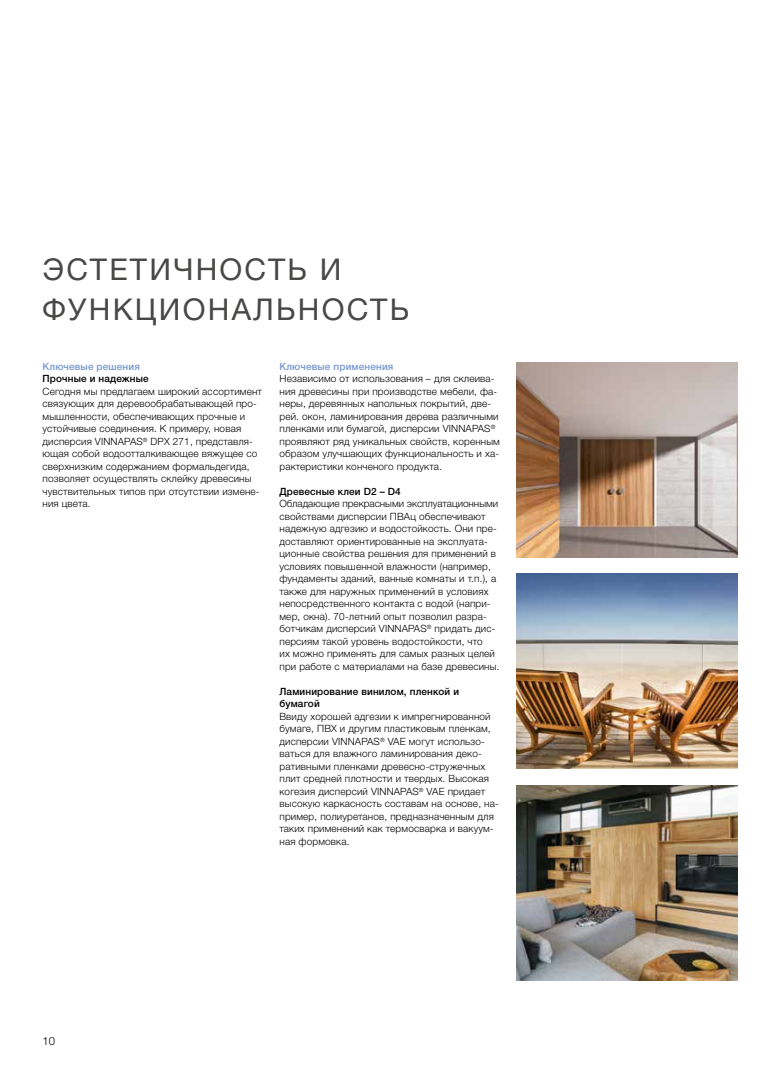
<style>
.page{position:relative;width:780px;height:1088px;background:#fff}
.page>*{position:absolute;margin:0;border:0;box-sizing:border-box;transform-origin:0 0}
.t1{font:30px/40px "Neue Helveticafor WACKER 55";letter-spacing:.075em;color:#484847}
.t2{font:11.25px "Neue Helveticafor WACKER 45";color:#000}
.t3{font:10px/12.5px "Neue Helveticafor WACKER 45";letter-spacing:.015em;color:#000}
.t4{font:10px/12.5px "Neue Helveticafor WACKER 65";letter-spacing:.015em;color:#000}
.t5{font:10px "Neue Helveticafor WACKER 65";letter-spacing:.015em;color:#7797cf}
</style>
<div class="page">
<img style="left:516px;top:574px;width:221px;height:195px">
<img style="left:516px;top:786px;width:221px;height:194px">
<img style="left:516px;top:363px;width:221px;height:194px">
<h1 class="t1" style="left:43px;top:249px;width:368px">ЭСТЕТИЧНОСТЬ И<br>ФУНКЦИОНАЛЬНОСТЬ</h1>
<p class="t5" style="left:43px;top:360px;width:99px">Ключевые решения</p>
<p class="t4" style="left:43px;top:372px;width:108px">Прочные и надежные</p>
<p class="t3" style="left:43px;top:385px;width:221px">Сегодня мы предлагаем широкий ассортимент связующих для деревообрабатывающей про&shy;мышленности, обеспечивающих прочные и устойчивые соединения. К примеру, новая дисперсия VINNAPAS<sup>®</sup> DPX 271, представля&shy;ющая собой водоотталкивающее вяжущее со сверхнизким содержанием формальдегида, позволяет осуществлять склейку древесины чувствительных типов при отсутствии измене&shy;ния цвета.</p>
<p class="t5" style="left:279px;top:360px;width:115px">Ключевые применения</p>
<p class="t3" style="left:279px;top:372px;width:222px">Независимо от использования – для склеива&shy;ния древесины при производстве мебели, фа&shy;неры, деревянных напольных покрытий, две&shy;рей. окон, ламинирования дерева различными пленками или бумагой, дисперсии VINNAPAS<sup>® </sup>проявляют ряд уникальных свойств, коренным образом улучшающих функциональность и ха&shy;рактеристики конченого продукта.</p>
<p class="t4" style="left:279px;top:485px;width:123px">Древесные клеи D2 – D4</p>
<p class="t3" style="left:279px;top:497px;width:221px">Обладающие прекрасными эксплуатационными свойствами дисперсии ПВАц обеспечивают надежную адгезию и водостойкость. Они пре&shy;доставляют ориентированные на эксплуата&shy;ционные свойства решения для применений в условиях повышенной влажности (например, фундаменты зданий, ванные комнаты и т.п.), а также для наружных применений в условиях непосредственного контакта с водой (напри&shy;мер, окна). 70-летний опыт позволил разра&shy;ботчикам дисперсий VINNAPAS<sup>®</sup> придать дис&shy;персиям такой уровень водостойкости, что<br>их можно применять для самых разных целей при работе с материалами на базе древесины.</p>
<p class="t4" style="left:279px;top:685px;width:181px">Ламинирование винилом, пленкой и бумагой</p>
<p class="t3" style="left:279px;top:710px;width:221px">Ввиду хорошей адгезии к импрегнированной бумаге, ПВХ и другим пластиковым пленкам, дисперсии VINNAPAS<sup>®</sup> VAE могут использо&shy;ваться для влажного ламинирования деко&shy;ративными пленками древесно-стружечных плит средней плотности и твердых. Высокая когезия дисперсий VINNAPAS<sup>®</sup> VAE придает высокую каркасность составам на основе, на&shy;пример, полиуретанов, предназначенным для таких применений как термосварка и вакуум&shy;ная формовка.</p>
<p class="t2" style="left:43px;top:1034px;width:14px">10</p>
</div>
